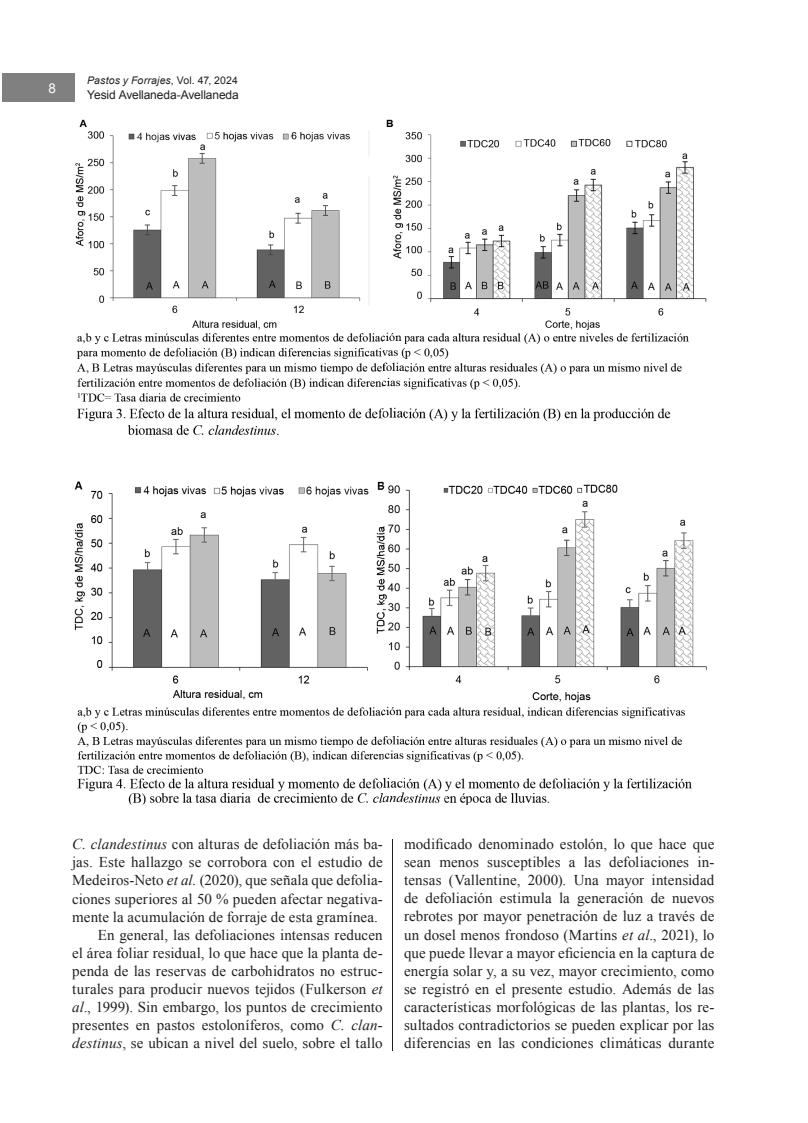
<style>
.page{position:relative;width:808px;height:1123px;background:#fff}
.page>*{position:absolute;margin:0;border:0;box-sizing:border-box;transform-origin:0 0}
.t1{font:15px/18px "Times New Roman";letter-spacing:.005em;color:#231f20;text-align:justify}
.t2{font:13.5px "Arial";color:#fff}
.t3{font:12px "Arial";letter-spacing:-.01em;color:#231f20}
.t4{font:italic 10.5px "Arial";letter-spacing:.015em;color:#231f20}
.s1{font-style:normal}
.s2{font-style:italic}
</style>
<div class="page">
<div style="left:2px;top:73px;width:72px;height:28px;background:#7f807f"></div>
<hr style="left:392px;top:119px;width:1px;height:931px;background:#231f20">
<div style="left:383px;top:119px;width:21px;height:720px;background:#fff"></div>
<img style="left:75px;top:119px;width:632px;height:316px">
<img style="left:383px;top:119px;width:21px;height:316px">
<img style="left:74px;top:481px;width:633px;height:323px">
<img style="left:383px;top:481px;width:21px;height:323px">
<p class="t2" style="left:48px;top:80px;width:9px">8</p>
<p class="t4" style="left:87px;top:73px;width:152px">Pastos y Forrajes<span class="s1">, Vol. 47, 2024</span></p>
<p class="t3" style="left:87px;top:87px;width:153px">Yesid Avellaneda-Avellaneda</p>
<p class="t1" style="left:72px;top:835px;width:312px"><span class="s2">C. clandestinus</span> con alturas de defoliación más ba-</p>
<p class="t1" style="left:72px;top:853px;width:312px">jas. Este hallazgo se corrobora con el estudio de</p>
<p class="t1" style="left:72px;top:871px;width:312px">Medeiros-Neto <span class="s2">et al.</span> (2020), que señala que defolia-</p>
<p class="t1" style="left:72px;top:889px;width:312px">ciones superiores al 50 % pueden afectar negativa-</p>
<p class="t1" style="left:72px;top:907px;width:307px">mente la acumulación de forraje de esta gramínea.</p>
<p class="t1" style="left:98px;top:925px;width:286px">En general, las defoliaciones intensas reducen</p>
<p class="t1" style="left:72px;top:943px;width:312px">el área foliar residual, lo que hace que la planta de-</p>
<p class="t1" style="left:72px;top:961px;width:312px">penda de las reservas de carbohidratos no estruc-</p>
<p class="t1" style="left:72px;top:979px;width:312px">turales para producir nuevos tejidos (Fulkerson <span class="s2">et</span></p>
<p class="t1" style="left:72px;top:997px;width:312px"><span class="s2">al</span>., 1999). Sin embargo, los puntos de crecimiento</p>
<p class="t1" style="left:72px;top:1015px;width:312px">presentes en pastos estoloníferos, como <span class="s2">C. clan-</span></p>
<p class="t1" style="left:72px;top:1033px;width:312px"><span class="s2">destinus</span>, se ubican a nivel del suelo, sobre el tallo</p>
<p class="t1" style="left:404px;top:835px;width:312px">modificado denominado estolón, lo que hace que sean menos susceptibles a las defoliaciones in&shy;tensas (Vallentine, 2000). Una mayor intensidad de defoliación estimula la generación de nuevos rebrotes por mayor penetración de luz a través de un dosel menos frondoso (Martins <span class="s2">et al</span>., 2021), lo que puede llevar a mayor eficiencia en la captura de energía solar y, a su vez, mayor crecimiento, como se registró en el presente estudio. Además de las características morfológicas de las plantas, los re&shy;sultados contradictorios se pueden explicar por las diferencias en las condiciones climáticas durante</p>
</div>
